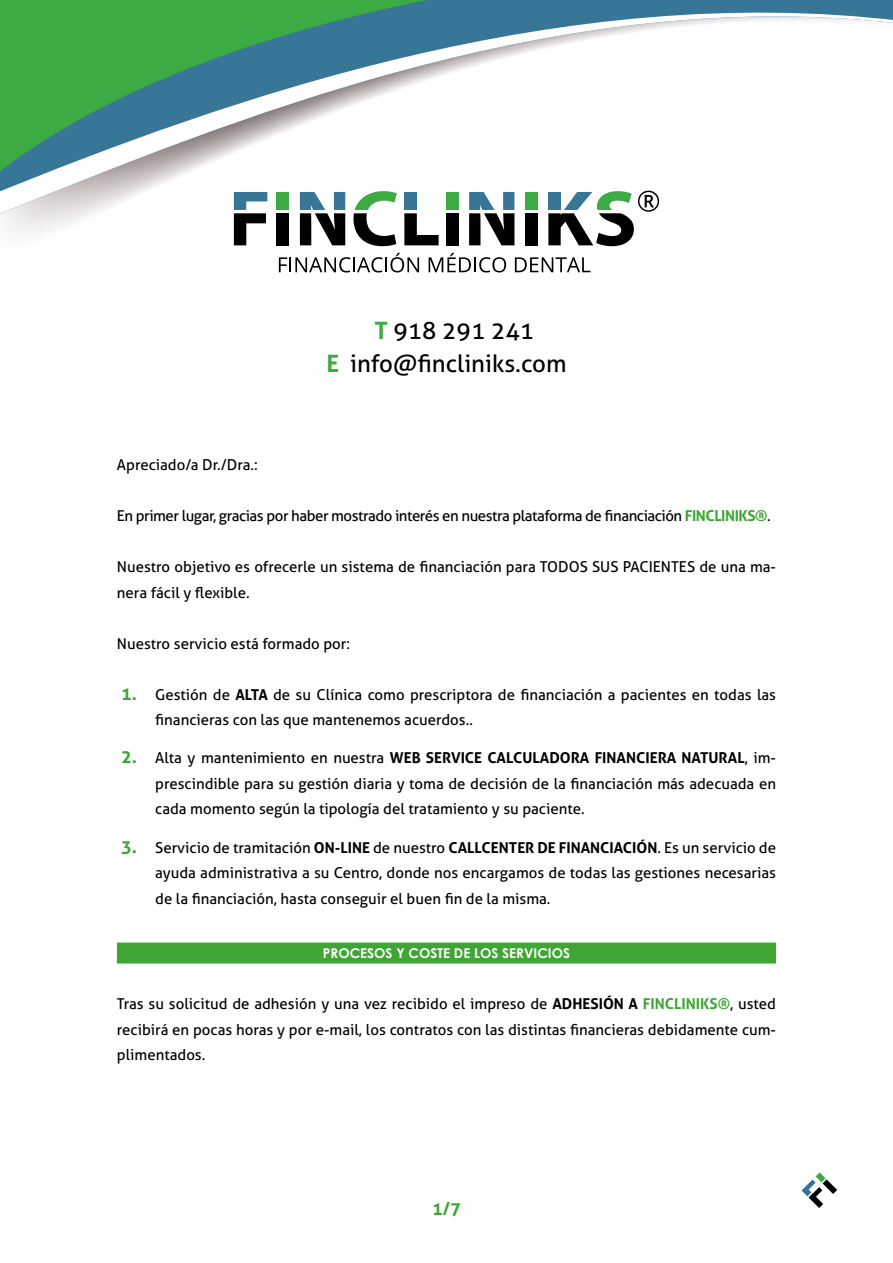
<style>
.page{position:relative;width:893px;height:1263px;background:#fff}
.page>*{position:absolute;margin:0;border:0;box-sizing:border-box;transform-origin:0 0}
.t1{font:24px/33px "Aller";color:#000}
.t2{font:700 18px "Aller";color:#3fa535}
.t3{font:15px/25.5px "Aller";color:#000;text-align:justify}
.t4{font:15px "Aller";letter-spacing:-.03em;color:#000}
.t5{font:700 13.5px "Century Gothic";color:#fff}
.s1{font-weight:700;color:#40ab45}
.s2{font-weight:700;color:#3fa535}
.s3{font-weight:700;font-size:18px;color:#3fa535}
.s4{font-weight:700}
</style>
<div class="page">
<div style="left:117px;top:942px;width:659px;height:21px;background:#3fa535"></div>
<img style="left:4px;top:217px;width:611px;height:48px">
<svg style="left:0;top:0;width:893px;height:217px"></svg>
<svg style="left:0;top:0;width:488px;height:178px"></svg>
<svg style="left:234px;top:192px;width:33px;height:53px"></svg>
<div style="left:277px;top:192px;width:12px;height:18px;background:#3dab43"></div>
<div style="left:277px;top:213px;width:12px;height:32px;background:#000"></div>
<svg style="left:300px;top:192px;width:45px;height:53px"></svg>
<svg style="left:404px;top:213px;width:35px;height:32px"></svg>
<div style="left:446px;top:213px;width:12px;height:32px;background:#000"></div>
<div style="left:525px;top:213px;width:13px;height:32px;background:#000"></div>
<svg style="left:353px;top:191px;width:44px;height:55px"></svg>
<div style="left:404px;top:192px;width:13px;height:18px;background:#387697"></div>
<div style="left:446px;top:192px;width:12px;height:18px;background:#3dab43"></div>
<svg style="left:469px;top:192px;width:45px;height:53px"></svg>
<div style="left:525px;top:192px;width:13px;height:18px;background:#3dab43"></div>
<svg style="left:279px;top:253px;width:140px;height:19px"></svg>
<svg style="left:429px;top:253px;width:77px;height:19px"></svg>
<svg style="left:515px;top:257px;width:75px;height:15px"></svg>
<svg style="left:548px;top:191px;width:111px;height:55px"></svg>
<svg style="left:801px;top:1172px;width:25px;height:25px"></svg>
<h1 class="t1" style="left:326px;top:314px;width:242px;text-indent:48px"><span class="s1">T</span> 918 291 241<br><span class="s1">E</span> info@fincliniks.com</h1>
<p class="t3" style="left:117px;top:452px;width:142px">Apreciado/a Dr./Dra.:</p>
<p class="t4" style="left:117px;top:507px;width:655px">En primer lugar, gracias por haber mostrado interés en nuestra plataforma de financiación <span class="s2">FINCLINIKS®</span>.</p>
<p class="t3" style="left:117px;top:554px;width:661px">Nuestro objetivo es ofrecerle un sistema de financiación para TODOS SUS PACIENTES de una ma&shy;nera fácil y flexible.</p>
<p class="t3" style="left:117px;top:630px;width:235px">Nuestro servicio está formado por:</p>
<p class="t3" style="left:155px;top:681px;width:622px;text-indent:-34px"><span class="s3">1.</span> Gestión de <span class="s4">ALTA</span> de su Clínica como prescriptora de financiación a pacientes en todas las financieras con las que mantenemos acuerdos..</p>
<p class="t3" style="left:155px;top:745px;width:622px;text-indent:-34px"><span class="s3">2.</span> Alta y mantenimiento en nuestra <span class="s4">WEB SERVICE CALCULADORA FINANCIERA NATURAL</span>, im&shy;prescindible para su gestión diaria y toma de decisión de la financiación más adecuada en cada momento según la tipología del tratamiento y su paciente.</p>
<p class="t3" style="left:155px;top:834px;width:622px;text-indent:-34px"><span class="s3">3.</span> Servicio de tramitación <span class="s4">ON-LINE</span> de nuestro <span class="s4">CALLCENTER DE FINANCIACIÓN</span>. Es un servicio de ayuda administrativa a su Centro, donde nos encargamos de todas las gestiones necesarias de la financiación, hasta conseguir el buen fin de la misma.</p>
<p class="t5" style="left:323px;top:945px;width:249px">PROCESOS Y COSTE DE LOS SERVICIOS</p>
<p class="t3" style="left:117px;top:991px;width:661px">Tras su solicitud de adhesión y una vez recibido el impreso de <span class="s4">ADHESIÓN A</span> <span class="s2">FINCLINIKS®</span>, usted recibirá en pocas horas y por e-mail, los contratos con las distintas financieras debidamente cum&shy;plimentados.</p>
<p class="t2" style="left:432px;top:1198px;width:30px">1/7</p>
</div>
